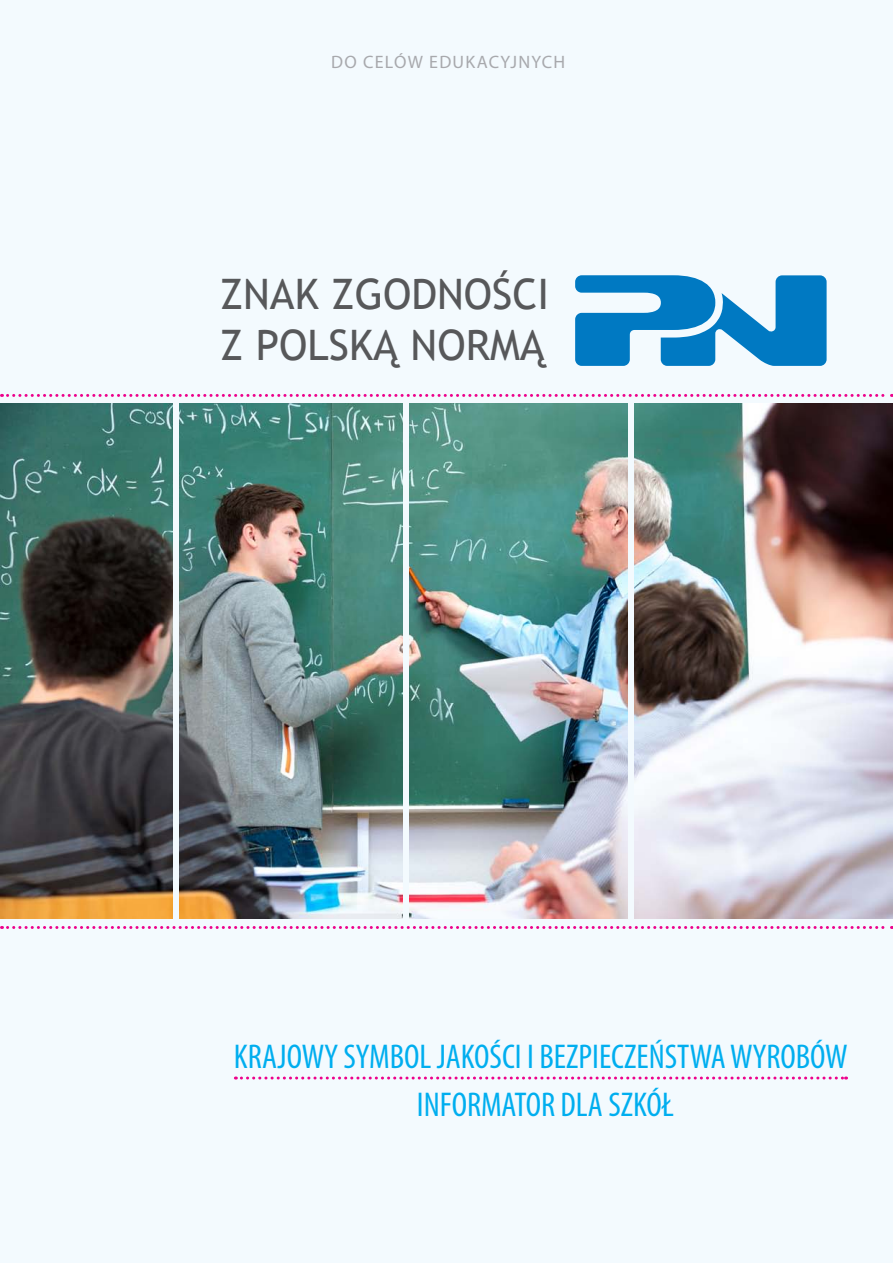
<style>
.page{position:relative;width:893px;height:1263px;background:#f3fafe}
.page>*{position:absolute;margin:0;border:0;box-sizing:border-box;transform-origin:0 0}
.t1{font:42px "Trebuchet MS";color:#57585a}
.Default{font:condensed 34.5px "Myriad Pro";color:#00aeef}
.t2{font:18px "Myriad Pro";letter-spacing:.07em;color:#a8a9ad}
</style>
<div class="page">
<img style="left:0;top:404px;width:893px;height:514px">
<svg style="left:235px;top:1076px;width:611px;height:3px"></svg>
<svg style="left:575px;top:275px;width:252px;height:91px"></svg>
<svg style="left:2px;top:926px;width:890px;height:3px"></svg>
<svg style="left:2px;top:394px;width:890px;height:3px"></svg>
<div style="left:174px;top:399px;width:5px;height:525px;background:#f3fafe"></div>
<div style="left:403px;top:399px;width:6px;height:525px;background:#f3fafe"></div>
<div style="left:629px;top:399px;width:5px;height:525px;background:#f3fafe"></div>
<p class="t2" style="left:331px;top:50px;width:236px">DO CELÓW EDUKACYJNYCH</p>
<p class="t1" style="left:220px;top:270px;width:331px">ZNAK ZGODNOŚCI</p>
<p class="t1" style="left:220px;top:321px;width:326px">Z POLSKĄ NORMĄ</p>
<p class="Default" style="left:234px;top:1036px;width:615px">KRAJOWY SYMBOL JAKOŚCI I BEZPIECZEŃSTWA WYROBÓW</p>
<p class="Default" style="left:417px;top:1083px;width:258px">INFORMATOR DLA SZKÓŁ</p>
</div>
